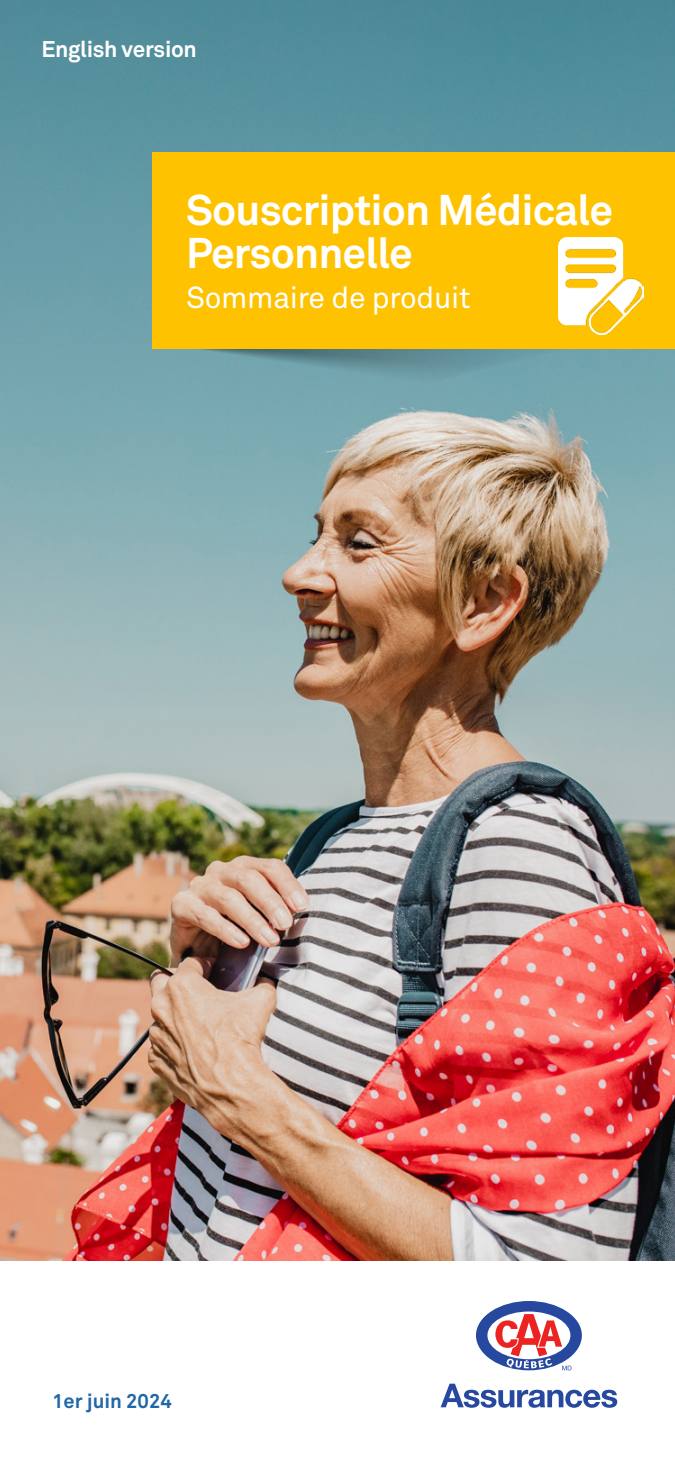
<style>
.page{position:relative;width:675px;height:1463px;background:#fff}
.page>*{position:absolute;margin:0;border:0;box-sizing:border-box;transform-origin:0 0}
.t1{font:700 42.5px/42.5px "Akkurat Office";letter-spacing:-.02em;color:#fff}
.t2{font:30px "Akkurat Office";letter-spacing:-.01em;color:#fff}
.t3{font:700 22.5px "Akkurat Office";letter-spacing:-.015em;color:#fff}
.t4{font:700 20px "Akkurat Office";color:#2167a6}
</style>
<div class="page">
<img style="left:0;top:0;width:675px;height:1260px">
<svg style="left:154px;top:348px;width:452px;height:17px;background:#6e9694"></svg>
<div style="left:152px;top:152px;width:523px;height:196px;background:#fec200"></div>
<img style="left:559px;top:238px;width:85px;height:96px">
<svg style="left:476px;top:1301px;width:106px;height:69px"></svg>
<svg style="left:441px;top:1383px;width:176px;height:24px"></svg>
<p class="t3" style="left:41px;top:35px;width:157px">English version</p>
<p class="t1" style="left:186px;top:190px;width:428px">Souscription Médicale<br>Personnelle</p>
<p class="t2" style="left:186px;top:280px;width:286px">Sommaire de produit</p>
<p class="t4" style="left:52px;top:1388px;width:121px">1er juin 2024</p>
</div>
